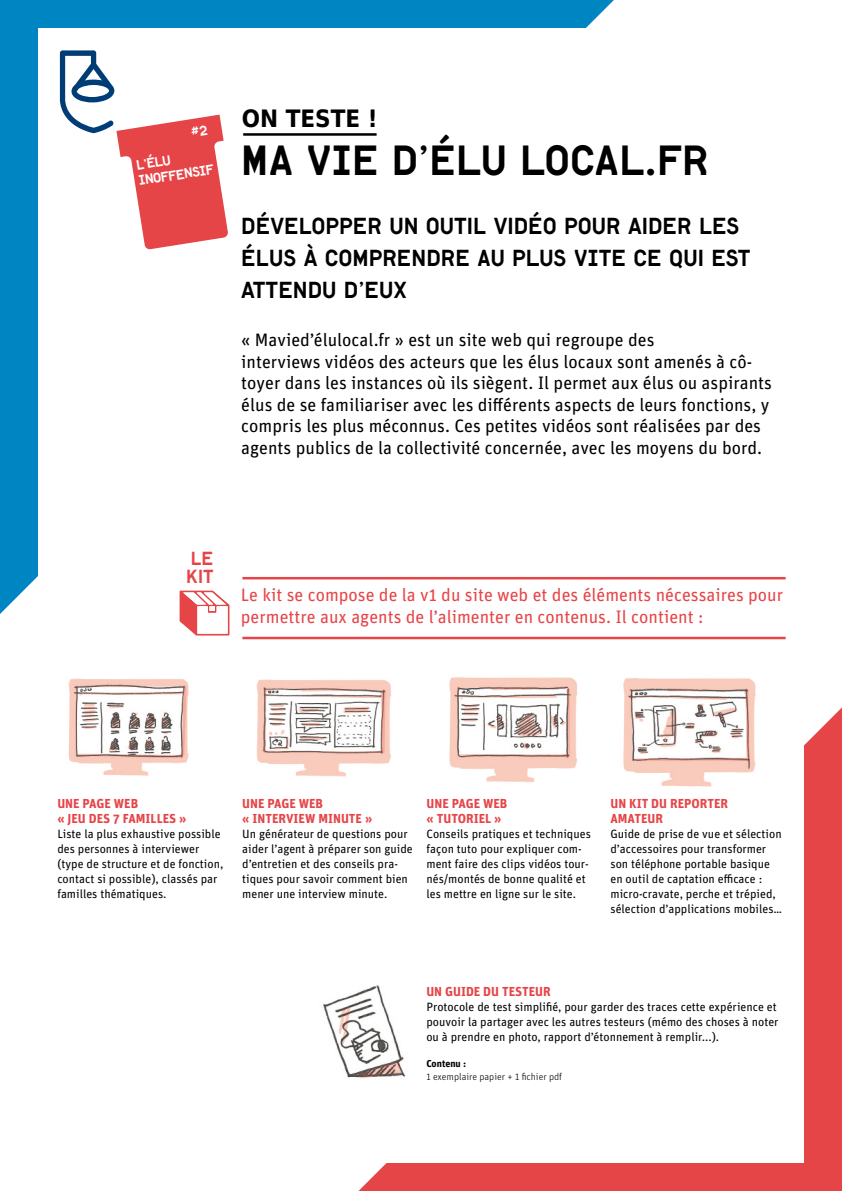
<style>
.page{position:relative;width:842px;height:1191px;background:#fff}
.page>*{position:absolute;margin:0;border:0;box-sizing:border-box;transform-origin:0 0}
.t1{font:40px "Lutz Headline";color:#000}
.t2{font:700 24px "DejaVu Sans Condensed";color:#000}
.t3{font:22px/32px "Lutz Headline";color:#000}
.t4{font:18px/21.6px "Unit";color:#000}
.t5{font:18px/21.6px "Unit";color:#e64548}
.t6{font:18px/18px "Lutz Headline";color:#e64548}
.t7{font:13.1px/15.7px "Lutz Headline";color:#fff}
.t8{font:700 13px/15.6px "Unit";color:#e64548}
.t9{font:12px/15px "Unit";color:#000}
.t10{font:300 10px "Unit";color:#000}
.t11{font:700 10px "Unit";color:#000}
</style>
<div class="page">
<div style="left:358px;top:707px;width:484px;height:484px;background:#e64548"></div>
<div style="left:0;top:0;width:614px;height:614px;background:#0085c3"></div>
<div style="left:38px;top:28px;width:766px;height:1134px;background:#fff"></div>
<hr style="left:242px;top:577px;width:544px;height:2px;background:#e64548">
<hr style="left:242px;top:637px;width:544px;height:2px;background:#e64548">
<svg style="left:180px;top:590px;width:49px;height:45px"></svg>
<hr style="left:243px;top:133px;width:134px;height:3px;background:#000">
<img style="left:256px;top:679px;width:136px;height:98px">
<img style="left:449px;top:677px;width:129px;height:106px">
<img style="left:68px;top:678px;width:121px;height:98px">
<img style="left:623px;top:678px;width:133px;height:109px">
<img style="left:323px;top:985px;width:83px;height:94px">
<svg style="left:60px;top:50px;width:168px;height:200px"></svg>
<p class="t7" style="left:135px;top:157px;width:77px;rotate:-9deg">L’ÉLU<br>INOFFENSIF</p>
<h2 class="t2" style="left:242px;top:98px;width:137px">ON TESTE !</h2>
<h1 class="t1" style="left:241px;top:135px;width:469px">MA VIE D’ÉLU LOCAL.FR</h1>
<h3 class="t3" style="left:241px;top:209px;width:511px">DÉVELOPPER UN OUTIL VIDÉO POUR AIDER LES<br>ÉLUS À COMPRENDRE AU PLUS VITE CE QUI EST<br>ATTENDU D’EUX</h3>
<p class="t4" style="left:241px;top:329px;width:532px">« Mavied’élulocal.fr » est un site web qui regroupe des<br>interviews vidéos des acteurs que les élus locaux sont amenés à cô&shy;toyer dans les instances où ils siègent. Il permet aux élus ou aspirants élus de se familiariser avec les différents aspects de leurs fonctions, y compris les plus méconnus. Ces petites vidéos sont réalisées par des agents publics de la collectivité concernée, avec les moyens du bord.</p>
<h3 class="t6" style="left:186px;top:549px;width:29px">LE<br>KIT</h3>
<h3 class="t5" style="left:241px;top:584px;width:544px">Le kit se compose de la v1 du site web et des éléments nécessaires pour permettre aux agents de l’alimenter en contenus. Il contient :</h3>
<p class="t8" style="left:57px;top:795px;width:131px">UNE PAGE WEB<br>« JEU DES 7 FAMILLES »</p>
<p class="t9" style="left:57px;top:826px;width:167px">Liste la plus exhaustive possible des personnes à interviewer (type de structure et de fonction, contact si possible), classés par familles thématiques.</p>
<p class="t8" style="left:242px;top:795px;width:132px">UNE PAGE WEB<br>« INTERVIEW MINUTE »</p>
<p class="t9" style="left:242px;top:826px;width:172px">Un générateur de questions pour aider l’agent à préparer son guide d’entretien et des conseils pra&shy;tiques pour savoir comment bien mener une interview minute.</p>
<p class="t8" style="left:426px;top:795px;width:82px">UNE PAGE WEB « TUTORIEL »</p>
<p class="t9" style="left:426px;top:826px;width:166px">Conseils pratiques et techniques façon tuto pour expliquer com&shy;ment faire des clips vidéos tour&shy;nés/montés de bonne qualité et les mettre en ligne sur le site.</p>
<p class="t8" style="left:610px;top:795px;width:119px">UN KIT DU REPORTER<br>AMATEUR</p>
<p class="t9" style="left:610px;top:826px;width:173px">Guide de prise de vue et sélection d’accessoires pour transformer son téléphone portable basique en outil de captation efficace : micro-cravate, perche et trépied, sélection d’applications mobiles…</p>
<p class="t8" style="left:426px;top:983px;width:126px">UN GUIDE DU TESTEUR</p>
<p class="t9" style="left:426px;top:999px;width:354px">Protocole de test simplifié, pour garder des traces cette expérience et pouvoir la partager avec les autres testeurs (mémo des choses à noter ou à prendre en photo, rapport d’étonnement à remplir...).</p>
<p class="t11" style="left:426px;top:1057px;width:41px">Contenu :</p>
<p class="t10" style="left:426px;top:1071px;width:137px">1 exemplaire papier + 1 fichier pdf</p>
</div>
